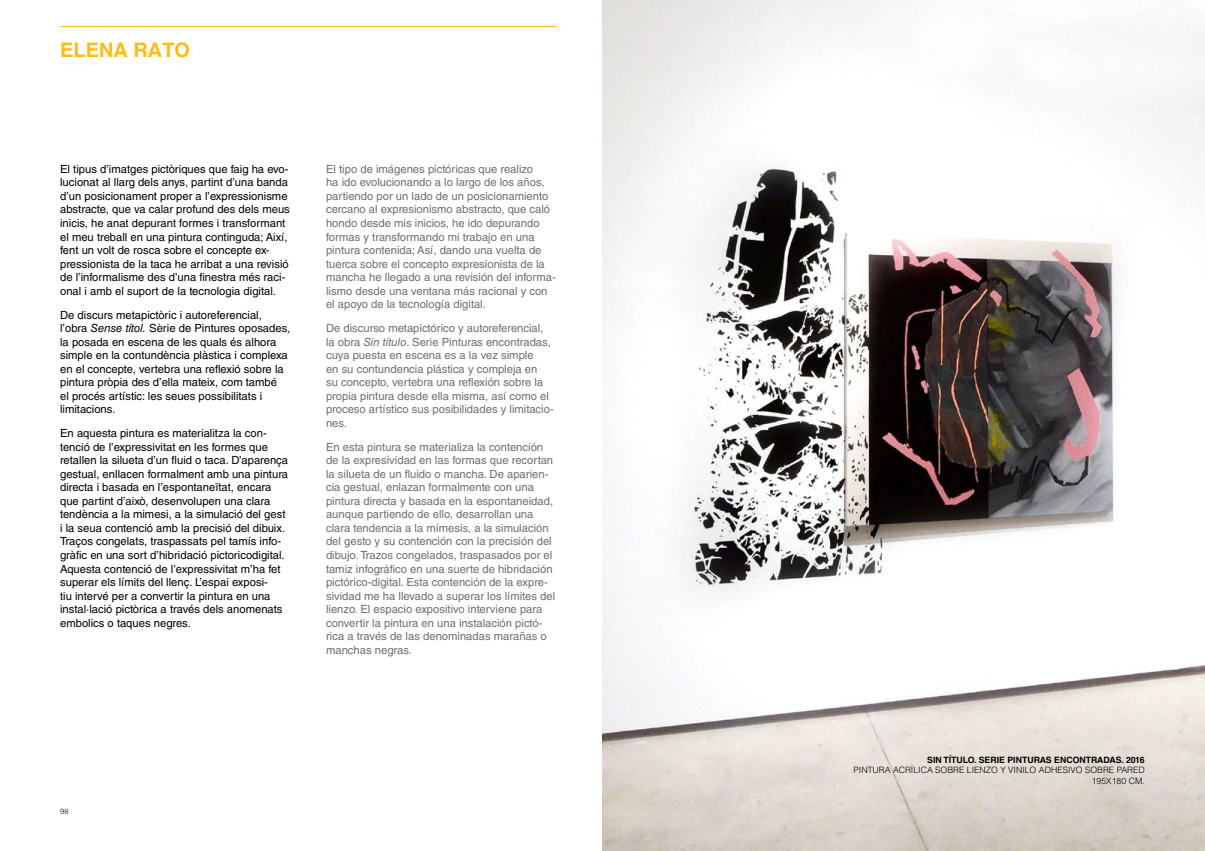
<style>
.page{position:relative;width:1205px;height:851px;background:#fff}
.page>*{position:absolute;margin:0;border:0;box-sizing:border-box;transform-origin:0 0}
.t1{font:700 20px "Helvetica";color:#febc11}
.t2{font:11.25px/13.5px "Helvetica LT Std";color:#6d6e71}
.t3{font:11.25px/13.5px "Helvetica LT Std";color:#000}
.t4{font:300 8.75px/10.5px "Helvetica LT Std";color:#000;text-align:center}
.t5{font:700 8.75px "Helvetica LT Std";color:#000}
.t6{font:300 7.5px "Helvetica";color:#000}
.s1{font-style:italic}
</style>
<div class="page">
<hr style="left:60px;top:26px;width:496px;height:1px;background:#febc11">
<img style="left:602px;top:0;width:603px;height:850px">
<h1 class="t1" style="left:60px;top:38px;width:131px">ELENA RATO</h1>
<p class="t3" style="left:60px;top:162px;width:231px">El tipus d’imatges pictòriques que faig ha evo&shy;lucionat al llarg dels anys, partint d’una banda d’un posicionament proper a l’expressionisme abstracte, que va calar profund des dels meus inicis, he anat depurant formes i transformant el meu treball en una pintura continguda; Així, fent un volt de rosca sobre el concepte ex&shy;pressionista de la taca he arribat a una revisió de l’informalisme des d’una finestra més raci&shy;onal i amb el suport de la tecnologia digital.</p>
<p class="t3" style="left:60px;top:308px;width:232px">De discurs metapictòric i autoreferencial, l’obra <span class="s1">Sense títol.</span> Sèrie de Pintures oposades, la posada en escena de les quals és alhora simple en la contundència plàstica i complexa en el concepte, vertebra una reflexió sobre la pintura pròpia des d’ella mateix, com també<br>el procés artístic: les seues possibilitats i limitacions.</p>
<p class="t3" style="left:60px;top:426px;width:230px">En aquesta pintura es materialitza la con&shy;tenció de l’expressivitat en les formes que retallen la silueta d’un fluid o taca. D’aparença gestual, enllacen formalment amb una pintura directa i basada en l’espontaneïtat, encara que partint d’això, desenvolupen una clara tendència a la mimesi, a la simulació del gest i la seua contenció amb la precisió del dibuix.<br>Traços congelats, traspassats pel tamís info&shy;gràfic en una sort d’hibridació pictoricodigital.<br>Aquesta contenció de l’expressivitat m’ha fet superar els límits del llenç. L’espai exposi-<br>tiu intervé per a convertir la pintura en una instal·lació pictòrica a través dels anomenats embolics o taques negres.</p>
<p class="t2" style="left:326px;top:162px;width:231px">El tipo de imágenes pictóricas que realizo<br>ha ido evolucionando a lo largo de los años, partiendo por un lado de un posicionamiento cercano al expresionismo abstracto, que caló hondo desde mis inicios, he ido depurando formas y transformando mi trabajo en una pintura contenida; Así, dando una vuelta de tuerca sobre el concepto expresionista de la mancha he llegado a una revisión del informa&shy;lismo desde una ventana más racional y con el apoyo de la tecnología digital.</p>
<p class="t2" style="left:326px;top:321px;width:229px">De discurso metapictórico y autoreferencial, la obra <span class="s1">Sin título</span>. Serie Pinturas encontradas, cuya puesta en escena es a la vez simple<br>en su contundencia plástica y compleja en<br>su concepto, vertebra una reflexión sobre la propia pintura desde ella misma, así como el proceso artístico sus posibilidades y limitacio&shy;nes.</p>
<p class="t2" style="left:326px;top:440px;width:231px">En esta pintura se materializa la contención de la expresividad en las formas que recortan la silueta de un fluido o mancha. De aparien&shy;cia gestual, enlazan formalmente con una pintura directa y basada en la espontaneidad, aunque partiendo de ello, desarrollan una clara tendencia a la mímesis, a la simulación del gesto y su contención con la precisión del dibujo. Trazos congelados, traspasados por el tamiz infográfico en una suerte de hibridación pictórico-digital. Esta contención de la expre&shy;sividad me ha llevado a superar los límites del lienzo. El espacio expositivo interviene para convertir la pintura en una instalación pictó&shy;rica a través de las denominadas marañas o manchas negras.</p>
<p class="t6" style="left:60px;top:806px;width:10px">98</p>
<p class="t5" style="left:927px;top:754px;width:64px">SIN TÍTULO. SERIE</p>
<p class="t5" style="left:1007px;top:754px;width:6px">PINT</p>
<p class="t5" style="left:1027px;top:754px;width:14px">URAS</p>
<p class="t5" style="left:1054px;top:754px;width:8px">ENCONTRADAS</p>
<p class="t5" style="left:1121px;top:754px;width:25px">. 2016</p>
<p class="t4" style="left:853px;top:764px;width:12px">PINTURA</p>
<p class="t4" style="left:893px;top:764px;width:6px">ACRÍLICA</p>
<p class="t4" style="left:935px;top:764px;width:7px">SOBRE</p>
<p class="t4" style="left:967px;top:764px;width:6px">LIENZO</p>
<p class="t4" style="left:1000px;top:764px;width:14px">Y VINILO</p>
<p class="t4" style="left:1039px;top:764px;width:7px">ADHESIVO</p>
<p class="t4" style="left:1085px;top:764px;width:7px">SOBRE</p>
<p class="t4" style="left:1091px;top:764px;width:55px">PARED<br>195X180 CM .</p>
</div>
